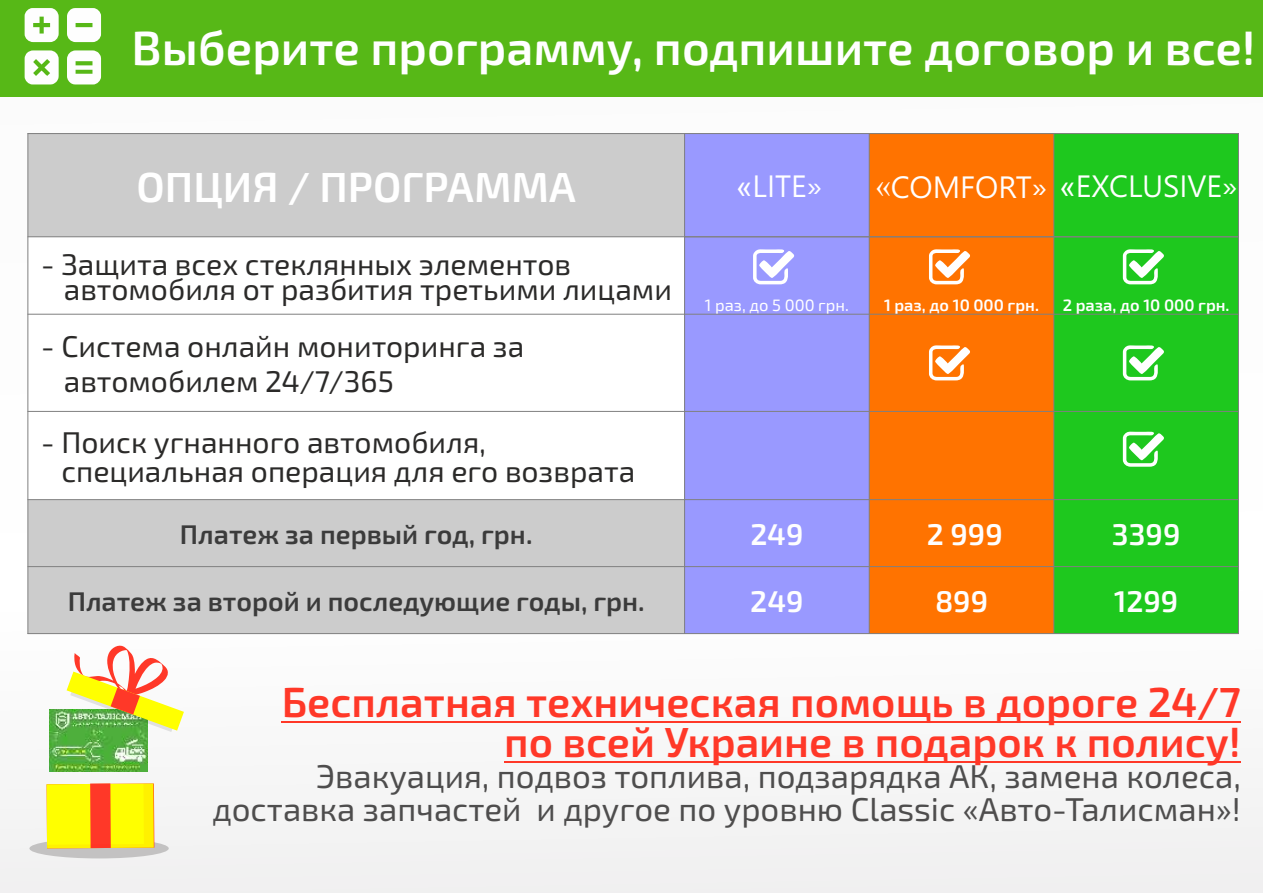
<style>
.page{position:relative;width:1263px;height:893px;background:#f8f8f8}
.page>*{position:absolute;margin:0;border:0;box-sizing:border-box;transform-origin:0 0}
.t1{font:600 48px "Exo 2";color:#fff}
.t2{font:600 42px/39.9px "Exo 2";color:#ff3828;text-align:right}
.t3{font:600 42px "Exo 2";color:#fff}
.t4{font:33px/32.4px "Exo 2";color:#4e4d4d;text-align:right}
.t5{font:30px/25.2px "Exo 2";color:#2b2a29}
.t6{font:30px "Malgun Gothic";color:#fff}
.t7{font:600 30px "Exo 2";color:#fefefe}
.t8{font:600 27px "Exo 2";color:#3b3b3b}
.t9{font:600 16.5px "Exo 2";color:#fff}
.s1{font-family:"Arial Unicode MS"}
.s2{font-family:"Sim Sun"}
</style>
<div class="page">
<div style="left:0;top:0;width:1263px;height:96px;background:#57b817"></div>
<svg style="left:67px;top:8px;width:34px;height:34px"></svg>
<svg style="left:25px;top:8px;width:34px;height:34px"></svg>
<svg style="left:67px;top:50px;width:34px;height:34px"></svg>
<svg style="left:25px;top:50px;width:34px;height:34px"></svg>
<div style="left:29px;top:838px;width:140px;height:20px;background:#c3c2c2;border-radius:50%"></div>
<svg style="left:47px;top:783px;width:107px;height:65px;background:#fed60a"></svg>
<img style="left:49px;top:710px;width:99px;height:62px">
<svg style="left:67px;top:645px;width:117px;height:87px"></svg>
<hr style="left:282px;top:721px;width:959px;height:2px;background:#ff3828">
<hr style="left:504px;top:761px;width:338px;height:2px;background:#ff3828">
<hr style="left:842px;top:761px;width:212px;height:2px;background:#ff3828">
<hr style="left:1054px;top:761px;width:23px;height:2px;background:#ff3828">
<hr style="left:1077px;top:761px;width:83px;height:2px;background:#ff3828">
<hr style="left:1160px;top:761px;width:25px;height:2px;background:#ff3828">
<hr style="left:1185px;top:761px;width:56px;height:2px;background:#ff3828">
<div style="left:28px;top:134px;width:657px;height:103px;background:#ccc"></div>
<div style="left:685px;top:134px;width:184px;height:103px;background:#99f"></div>
<div style="left:869px;top:134px;width:185px;height:103px;background:#ff7300"></div>
<div style="left:1054px;top:134px;width:184px;height:103px;background:#1ec81e"></div>
<div style="left:28px;top:237px;width:657px;height:77px;background:#fff"></div>
<div style="left:685px;top:237px;width:184px;height:77px;background:#99f"></div>
<div style="left:869px;top:237px;width:185px;height:77px;background:#ff7300"></div>
<div style="left:1054px;top:237px;width:184px;height:77px;background:#1ec81e"></div>
<div style="left:28px;top:314px;width:657px;height:97px;background:#fff"></div>
<div style="left:685px;top:314px;width:184px;height:97px;background:#99f"></div>
<div style="left:869px;top:314px;width:185px;height:97px;background:#ff7300"></div>
<div style="left:1054px;top:314px;width:184px;height:97px;background:#1ec81e"></div>
<div style="left:28px;top:411px;width:657px;height:89px;background:#fff"></div>
<div style="left:685px;top:411px;width:184px;height:89px;background:#99f"></div>
<div style="left:869px;top:411px;width:185px;height:89px;background:#ff7300"></div>
<div style="left:1054px;top:411px;width:184px;height:89px;background:#1ec81e"></div>
<div style="left:28px;top:500px;width:657px;height:67px;background:#ccc"></div>
<div style="left:685px;top:500px;width:184px;height:67px;background:#99f"></div>
<div style="left:869px;top:500px;width:185px;height:67px;background:#ff7300"></div>
<div style="left:1054px;top:500px;width:184px;height:67px;background:#1ec81e"></div>
<div style="left:28px;top:567px;width:657px;height:67px;background:#ccc"></div>
<div style="left:685px;top:567px;width:184px;height:67px;background:#99f"></div>
<div style="left:869px;top:567px;width:185px;height:67px;background:#ff7300"></div>
<div style="left:1054px;top:567px;width:184px;height:67px;background:#1ec81e"></div>
<hr style="left:28px;top:133px;width:1px;height:501px;background:#808080">
<hr style="left:684px;top:133px;width:1px;height:501px;background:#808080">
<hr style="left:869px;top:133px;width:1px;height:501px;background:#808080">
<hr style="left:1053px;top:133px;width:1px;height:501px;background:#808080">
<hr style="left:1238px;top:133px;width:1px;height:501px;background:#808080">
<hr style="left:28px;top:633px;width:1211px;height:1px;background:#808080">
<hr style="left:28px;top:566px;width:1211px;height:1px;background:#808080">
<hr style="left:28px;top:499px;width:1211px;height:1px;background:#808080">
<hr style="left:28px;top:411px;width:1211px;height:1px;background:#808080">
<hr style="left:28px;top:314px;width:1211px;height:1px;background:#808080">
<hr style="left:28px;top:236px;width:1211px;height:1px;background:#808080">
<hr style="left:28px;top:133px;width:1211px;height:1px;background:#808080">
<svg style="left:929px;top:249px;width:41px;height:35px"></svg>
<svg style="left:753px;top:249px;width:41px;height:35px"></svg>
<svg style="left:1123px;top:249px;width:41px;height:35px"></svg>
<svg style="left:929px;top:345px;width:41px;height:35px"></svg>
<svg style="left:1123px;top:345px;width:41px;height:35px"></svg>
<svg style="left:1123px;top:431px;width:41px;height:36px"></svg>
<h1 class="t1" style="left:132px;top:31px;width:1125px">Выберите программу, подпишите договор и все!</h1>
<h2 class="t3" style="left:137px;top:173px;width:441px">ОПЦИЯ / ПРОГРАММА</h2>
<p class="t6" style="left:736px;top:173px;width:88px"><span class="s1">«</span>LITE»</p>
<p class="t6" style="left:876px;top:173px;width:363px"><span class="s2">«</span>COMFORT» <span class="s1">«</span>EXCLUSIVE»</p>
<p class="t5" style="left:64px;top:255px;width:786px;text-indent:-23px">- Защита всех стеклянных элементов<br>автомобиля от разбития третьими лицами <sub>1</sub> <sub>раз,</sub> <sub>до</sub> <sub>5</sub> <sub>000</sub> <sub>грн.</sub></p>
<p class="t9" style="left:884px;top:299px;width:156px">1 раз, до 10 000 грн.</p>
<p class="t9" style="left:1063px;top:299px;width:168px">2 раза, до 10 000 грн.</p>
<p class="t5" style="left:64px;top:332px;width:462px;line-height:35px;text-indent:-23px">- Cистема онлайн мониторинга за автомобилем 24/7/365</p>
<p class="t5" style="left:61px;top:431px;width:576px;line-height:28.8px;text-indent:-20px">- Поиск угнанного автомобиля, специальная операция для его возврата</p>
<p class="t8" style="left:180px;top:525px;width:354px">Платеж за первый год, грн.</p>
<p class="t7" style="left:750px;top:524px;width:54px">249</p>
<p class="t7" style="left:927px;top:524px;width:77px">2 999</p>
<p class="t7" style="left:1112px;top:524px;width:70px">3399</p>
<p class="t8" style="left:68px;top:592px;width:578px">Платеж за второй и последующие годы, грн.</p>
<p class="t7" style="left:750px;top:591px;width:55px">249</p>
<p class="t7" style="left:935px;top:591px;width:55px">899</p>
<p class="t7" style="left:1114px;top:591px;width:66px">1299</p>
<h2 class="t2" style="left:282px;top:687px;width:961px">Бесплатная техническая помощь в дороге 24/7 по всей Украине в подарок к полису!</h2>
<p class="t4" style="left:212px;top:764px;width:1030px">Эвакуация, подвоз топлива, подзарядка АК, замена колеса, доставка запчастей и другое по уровню Classic «Авто-Талисман»!</p>
</div>
